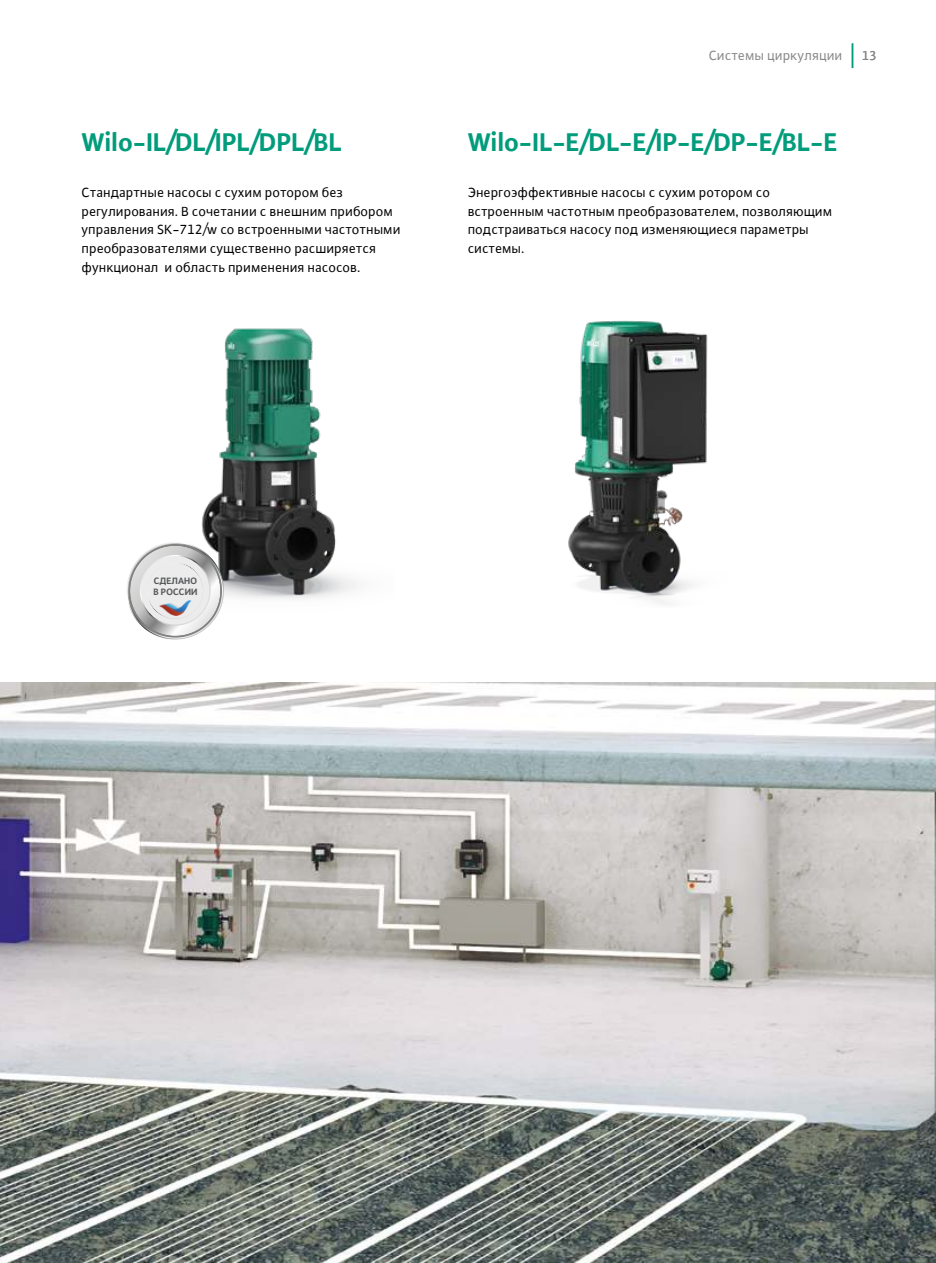
<style>
.page{position:relative;width:936px;height:1263px;background:#fff}
.page>*{position:absolute;margin:0;border:0;box-sizing:border-box;transform-origin:0 0}
.t1{font:700 27px "WILO Plus Global";color:#009c7b}
.t2{font:14.25px/18.8px "WILO Plus Global";color:#000}
.t3{font:14.25px "WILO Plus Global";color:#878786}
.t4{font:13.5px "WILO Plus Global";color:#878786}
.t5{font:700 9.75px/11.7px "WILO Plus Global";color:#58595b}
</style>
<div class="page">
<img style="left:0;top:682px;width:935px;height:581px">
<img style="left:568px;top:320px;width:140px;height:285px">
<img style="left:201px;top:328px;width:156px;height:271px">
<hr style="left:851px;top:43px;width:2px;height:25px;background:#009c7b">
<img style="left:169px;top:542px;width:55px;height:98px">
<img style="left:127px;top:543px;width:96px;height:96px">
<img style="left:130px;top:546px;width:90px;height:90px">
<img style="left:140px;top:555px;width:71px;height:71px">
<img style="left:141px;top:556px;width:68px;height:68px">
<img style="left:160px;top:600px;width:32px;height:16px">
<h1 class="t1" style="left:82px;top:126px;width:262px">Wilo-IL/DL/IPL/DPL/BL</h1>
<p class="t2" style="left:82px;top:183px;width:320px">Стандартные насосы с сухим ротором без регулирования. В сочетании с внешним прибором управления SK-712/w со встроенными частотными преобразователями существенно расширяется функционал и область применения насосов.</p>
<p class="t3" style="left:709px;top:47px;width:135px">Системы циркуляции</p>
<p class="t4" style="left:862px;top:51px;width:16px">13</p>
<h1 class="t1" style="left:468px;top:126px;width:371px">Wilo-IL-E/DL-E/IP-E/DP-E/BL-E</h1>
<p class="t2" style="left:468px;top:183px;width:366px">Энергоэффективные насосы с сухим ротором со встроенным частотным преобразователем, позволяющим подстраиваться насосу под изменяющиеся параметры системы.</p>
<p class="t5" style="left:153px;top:574px;width:46px">СДЕЛАНО<br>В РОССИИ</p>
</div>
